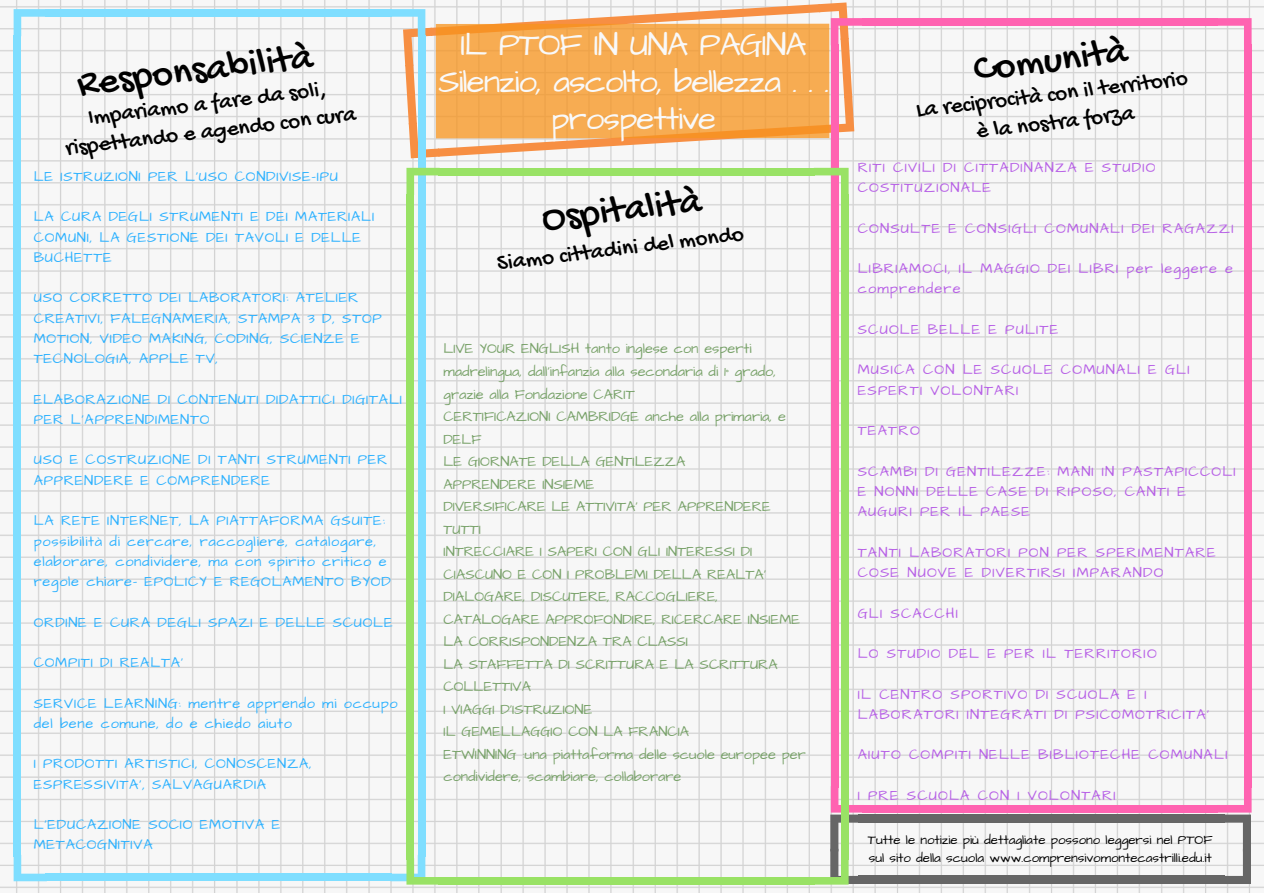
<style>
.page{position:relative;width:1264px;height:893px;background:#fff}
.page>*{position:absolute;margin:0;border:0;box-sizing:border-box;transform-origin:0 0}
.t1{font:39.75px "Gochi Hand";color:#000}
.t2{font:33.15px/37.2px "Architects Daughter";letter-spacing:-.03em;color:#f9f9f9;text-align:center}
.t3{font:23.1px/28px "Gochi Hand";color:#000;text-align:center}
.t4{font:14.55px/20.2px "Architects Daughter";letter-spacing:.05em;color:#2eb2ff}
.t5{font:14.55px/22.5px "Architects Daughter";color:#79a26a}
.t6{font:14.55px/20.2px "Architects Daughter";letter-spacing:.08em;color:#b760e6}
.t7{font:13.2px/18px "Architects Daughter";color:#000}
</style>
<div class="page">
<img style="left:0;top:0;width:1263px;height:892px">
<div style="left:857px;top:875px;width:367px;height:9px;background:#666"></div>
<div style="left:857px;top:814px;width:367px;height:8px;background:#666"></div>
<svg style="left:14px;top:9px;width:33px;height:27px"></svg>
<div style="left:14px;top:35px;width:7px;height:821px;background:#7fdeff"></div>
<svg style="left:14px;top:854px;width:33px;height:27px"></svg>
<div style="left:46px;top:873px;width:346px;height:8px;background:#7fdeff"></div>
<div style="left:418px;top:35px;width:7px;height:821px;background:#7fdeff"></div>
<div style="left:46px;top:9px;width:346px;height:8px;background:#7fdeff"></div>
<svg style="left:390px;top:2px;width:474px;height:156px"></svg>
<div style="left:830px;top:44px;width:8px;height:743px;background:#ff63b1"></div>
<div style="left:862px;top:805px;width:355px;height:7px;background:#ff63b1"></div>
<svg style="left:1216px;top:786px;width:35px;height:98px"></svg>
<div style="left:1243px;top:44px;width:8px;height:743px;background:#ff63b1"></div>
<div style="left:862px;top:18px;width:355px;height:8px;background:#ff63b1"></div>
<svg style="left:1216px;top:18px;width:35px;height:27px"></svg>
<svg style="left:406px;top:168px;width:33px;height:27px"></svg>
<div style="left:406px;top:194px;width:8px;height:665px;background:#99e265"></div>
<svg style="left:390px;top:854px;width:49px;height:30px"></svg>
<div style="left:438px;top:877px;width:377px;height:7px;background:#99e265"></div>
<svg style="left:813px;top:786px;width:51px;height:98px"></svg>
<div style="left:841px;top:194px;width:7px;height:665px;background:#99e265"></div>
<div style="left:438px;top:168px;width:377px;height:7px;background:#99e265"></div>
<svg style="left:813px;top:168px;width:35px;height:27px"></svg>
<div style="left:435px;top:23px;width:394px;height:116px;background:#f7ac52"></div>
<h1 class="t1" style="left:75px;top:64px;width:238px;rotate:-7deg">Responsabilità</h1>
<h3 class="t3" style="left:61px;top:109px;width:294px;rotate:-7deg">Impariamo a fare da soli, rispettando e agendo con cura</h3>
<p class="t4" style="left:34px;top:166px;width:305px">LE ISTRUZIONI PER L’USO CONDIVISE-IPU</p>
<p class="t4" style="left:34px;top:207px;width:342px">LA CURA DEGLI STRUMENTI E DEI MATERIALI<br>COMUNI, LA GESTIONE DEI TAVOLI E DELLE<br>BUCHETTE</p>
<p class="t4" style="left:34px;top:288px;width:349px">USO CORRETTO DEI LABORATORI: ATELIER CREATIVI, FALEGNAMERIA, STAMPA 3 D, STOP MOTION, VIDEO MAKING, CODING, SCIENZE E TECNOLOGIA, APPLE TV,</p>
<p class="t4" style="left:34px;top:389px;width:370px">ELABORAZIONE DI CONTENUTI DIDATTICI DIGITALI<br>PER L’APPRENDIMENTO</p>
<p class="t4" style="left:34px;top:450px;width:355px">USO E COSTRUZIONE DI TANTI STRUMENTI PER<br>APPRENDERE E COMPRENDERE</p>
<p class="t4" style="left:34px;top:511px;width:358px">LA RETE INTERNET, LA PIATTAFORMA GSUITE: possibilità di cercare, raccogliere, catalogare, elaborare, condividere, ma con spirito critico e regole chiare– EPOLICY E REGOLAMENTO BYOD</p>
<p class="t4" style="left:34px;top:612px;width:360px">ORDINE E CURA DEGLI SPAZI E DELLE SCUOLE</p>
<p class="t4" style="left:34px;top:652px;width:151px">COMPITI DI REALTA’</p>
<p class="t4" style="left:34px;top:693px;width:365px">SERVICE LEARNING: mentre apprendo mi occupo del bene comune, do e chiedo aiuto</p>
<p class="t4" style="left:34px;top:754px;width:279px">I PRODOTTI ARTISTICI, CONOSCENZA,<br>ESPRESSIVITA’, SALVAGUARDIA</p>
<p class="t4" style="left:34px;top:814px;width:248px">L’EDUCAZIONE SOCIO EMOTIVA E<br>METACOGNITIVA</p>
<h2 class="t2" style="left:438px;top:27px;width:392px">IL PTOF IN UNA PAGINA<br>Silenzio, ascolto, bellezza . . . prospettive</h2>
<h1 class="t1" style="left:539px;top:199px;width:162px;rotate:-7deg">Ospitalità</h1>
<h3 class="t3" style="left:496px;top:251px;width:250px;rotate:-7deg">Siamo cittadini del mondo</h3>
<p class="t5" style="left:443px;top:338px;width:364px">LIVE YOUR ENGLISH tanto inglese con esperti madrelingua, dall’infanzia alla secondaria di 1° grado, grazie alla Fondazione CARIT<br>CERTIFICAZIONI CAMBRIDGE anche alla primaria, e DELF<br>LE GIORNATE DELLA GENTILEZZA<br>APPRENDERE INSIEME<br>DIVERSIFICARE LE ATTIVITA’ PER APPRENDERE TUTTI<br>INTRECCIARE I SAPERI CON GLI INTERESSI DI CIASCUNO E CON I PROBLEMI DELLA REALTA’ DIALOGARE, DISCUTERE, RACCOGLIERE, CATALOGARE APPROFONDIRE, RICERCARE INSIEME LA CORRISPONDENZA TRA CLASSI<br>LA STAFFETTA DI SCRITTURA E LA SCRITTURA COLLETTIVA<br>I VIAGGI D’ISTRUZIONE<br>IL GEMELLAGGIO CON LA FRANCIA<br>ETWINNING :una piattaforma delle scuole europee per condividere, scambiare, collaborare</p>
<h1 class="t1" style="left:971px;top:49px;width:156px;rotate:-7deg">Comunità</h1>
<h3 class="t3" style="left:914px;top:99px;width:275px;rotate:-7deg">La reciprocità con il territorio è la nostra forza</h3>
<p class="t6" style="left:857px;top:157px;width:299px">RITI CIVILI DI CITTADINANZA E STUDIO<br>COSTITUZIONALE</p>
<p class="t6" style="left:857px;top:218px;width:377px">CONSULTE E CONSIGLI COMUNALI DEI RAGAZZI</p>
<p class="t6" style="left:857px;top:259px;width:377px">LIBRIAMOCI, IL MAGGIO DEI LIBRI per leggere e comprendere</p>
<p class="t6" style="left:857px;top:319px;width:202px">SCUOLE BELLE E PULITE</p>
<p class="t6" style="left:857px;top:360px;width:333px">MUSICA CON LE SCUOLE COMUNALI E GLI<br>ESPERTI VOLONTARI</p>
<p class="t6" style="left:857px;top:421px;width:63px">TEATRO</p>
<p class="t6" style="left:857px;top:461px;width:379px">SCAMBI DI GENTILEZZE: MANI IN PASTAPICCOLI<br>E NONNI DELLE CASE DI RIPOSO, CANTI E<br>AUGURI PER IL PAESE</p>
<p class="t6" style="left:857px;top:542px;width:359px">TANTI LABORATORI PON PER SPERIMENTARE<br>COSE NUOVE E DIVERTIRSI IMPARANDO</p>
<p class="t6" style="left:857px;top:603px;width:102px">GLI SCACCHI</p>
<p class="t6" style="left:857px;top:643px;width:300px">LO STUDIO DEL E PER IL TERRITORIO</p>
<p class="t6" style="left:857px;top:684px;width:353px">IL CENTRO SPORTIVO DI SCUOLA E I<br>LABORATORI INTEGRATI DI PSICOMOTRICITA’</p>
<p class="t6" style="left:857px;top:745px;width:371px">AIUTO COMPITI NELLE BIBLIOTECHE COMUNALI</p>
<p class="t6" style="left:857px;top:785px;width:259px">I PRE SCUOLA CON I VOLONTARI</p>
<p class="t7" style="left:867px;top:831px;width:346px">Tutte le notizie più dettagliate possono leggersi nel PTOF sul sito della scuola www.comprensivomontecastrilli.edu.it</p>
</div>
